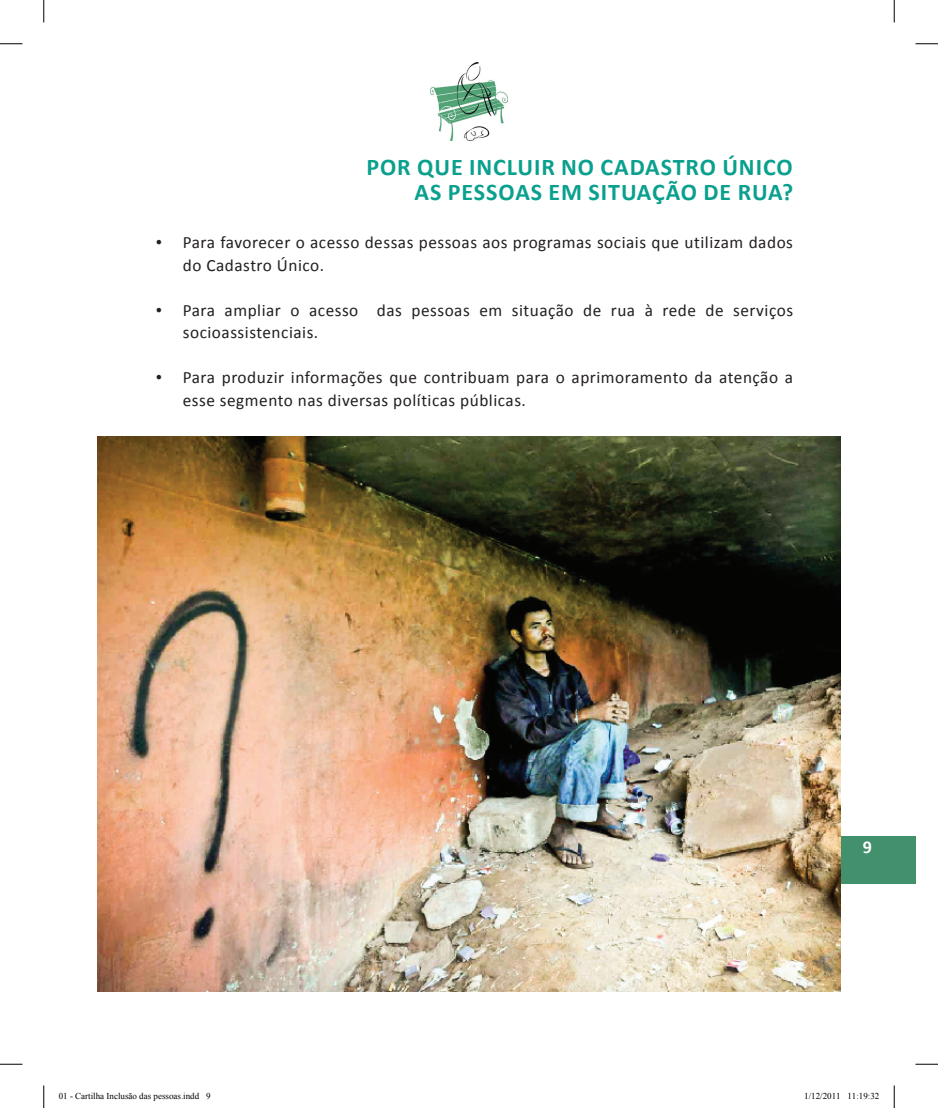
<style>
.page{position:relative;width:938px;height:1108px;background:#fff}
.page>*{position:absolute;margin:0;border:0;box-sizing:border-box;transform-origin:0 0}
.t1{font:700 24px/25.5px "Calibri";letter-spacing:.04em;color:#0aa08e;text-align:right}
.t2{font:700 18px "Calibri";color:#fff}
.t3{font:17.25px/22.5px "Calibri";letter-spacing:.03em;color:#231f20}
.t4{font:9px "Times New Roman";color:#000}
.s1{font-family:"Times New Roman";font-size:18px}
</style>
<div class="page">
<div style="left:841px;top:836px;width:74px;height:47px;background:#42916c"></div>
<img style="left:430px;top:62px;width:78px;height:78px">
<img style="left:98px;top:437px;width:742px;height:555px">
<svg style="left:0;top:44px;width:22px;height:1px"></svg>
<svg style="left:915px;top:44px;width:23px;height:1px"></svg>
<svg style="left:0;top:1064px;width:22px;height:1px"></svg>
<svg style="left:915px;top:1064px;width:23px;height:1px"></svg>
<svg style="left:44px;top:0;width:1px;height:22px"></svg>
<svg style="left:44px;top:1085px;width:1px;height:23px"></svg>
<svg style="left:894px;top:0;width:1px;height:22px"></svg>
<svg style="left:894px;top:1085px;width:1px;height:23px"></svg>
<h1 class="t1" style="left:366px;top:153px;width:428px">POR QUE INCLUIR NO CADASTRO ÚNICO<br>AS PESSOAS EM SITUAÇÃO DE RUA?</h1>
<p class="t3" style="left:183px;top:231px;width:612px;text-indent:-27px"><span class="s1">•</span> Para favorecer o acesso dessas pessoas aos programas sociais que utilizam dados do Cadastro Único.</p>
<p class="t3" style="left:183px;top:298px;width:612px;text-indent:-27px"><span class="s1">•</span> Para ampliar o acesso das pessoas em situação de rua à rede de serviços socioassistenciais.</p>
<p class="t3" style="left:183px;top:366px;width:612px;text-indent:-27px"><span class="s1">•</span> Para produzir informações que contribuam para o aprimoramento da atenção a esse segmento nas diversas políticas públicas.</p>
<p class="t2" style="left:863px;top:836px;width:11px">9</p>
<p class="t4" style="left:59px;top:1090px;width:153px">01 - Cartilha Inclusão das pessoas.indd 9</p>
<p class="t4" style="left:804px;top:1090px;width:77px">1/12/2011 11:19:32</p>
</div>
